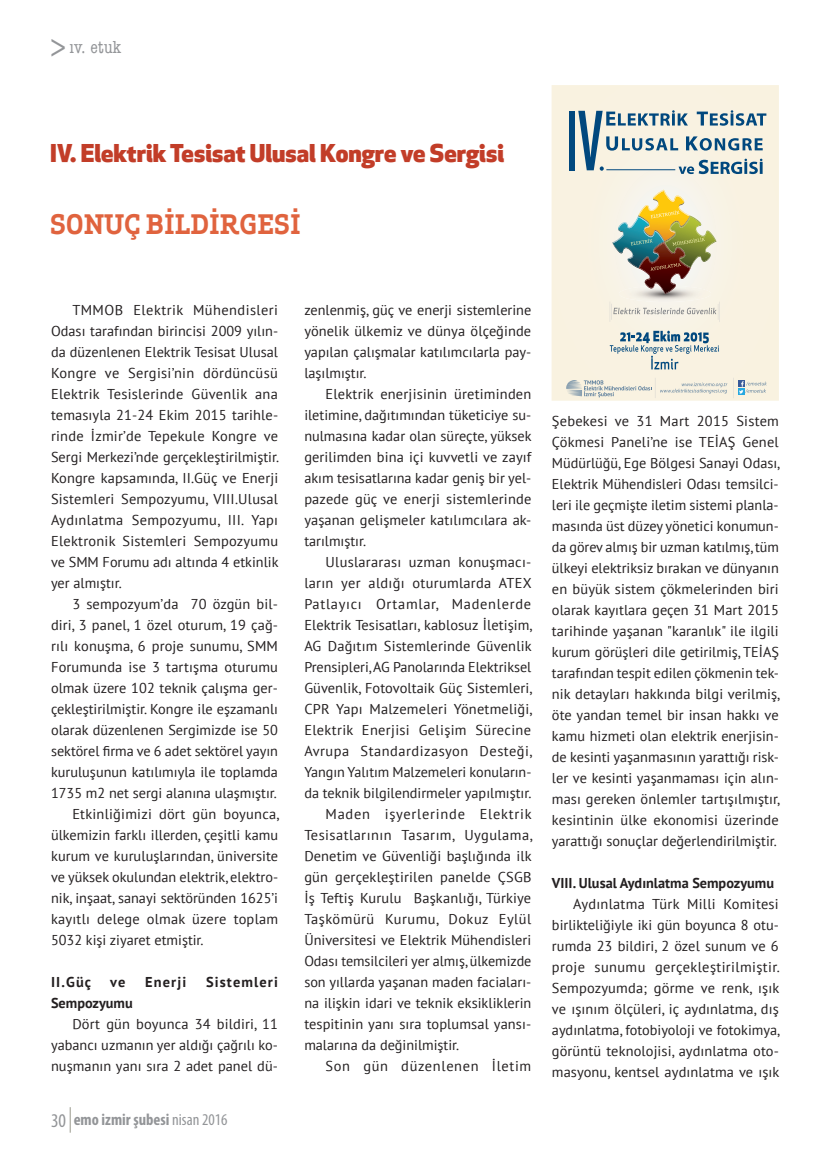
<style>
.page{position:relative;width:830px;height:1170px;background:#fff}
.page>*{position:absolute;margin:0;border:0;box-sizing:border-box;transform-origin:0 0}
.t1{font:700 26.25px "Apex Serif";color:#e0633e}
.t2{font:800 24px "Apex New";color:#c23d28}
.t3{font:condensed 18px "American Typewriter";letter-spacing:.01em;color:#939598}
.t4{font:700 condensed 16.5px "Myriad Pro";color:#939598}
.t5{font:14.25px/21px "PT Sans";letter-spacing:.005em;color:#231f20;text-align:justify}
.t6{font:700 14.25px "PT Sans";color:#231f20}
.t7{font:14.25px "PT Sans";letter-spacing:.035em;color:#231f20}
.t8{font:14.25px "PT Sans";letter-spacing:.05em;color:#231f20}
.t9{font:14.25px "PT Sans";letter-spacing:.025em;color:#231f20}
.t10{font:14.25px "PT Sans";letter-spacing:.03em;color:#231f20}
.t11{font:14.25px "PT Sans";letter-spacing:.045em;color:#231f20}
.t12{font:700 14.25px "PT Sans";letter-spacing:.075em;color:#231f20}
.s1{font-family:"Apex New";font-stretch:normal;font-size:33px}
.s2{font-weight:400;font-size:19.5px}
.s3{font-weight:400}
</style>
<div class="page">
<svg style="left:70px;top:1107px;width:1px;height:25px"></svg>
<div style="left:551px;top:85px;width:227px;height:315px;background:#f9f2e1"></div>
<img style="left:618px;top:293px;width:92px;height:8px">
<img style="left:644px;top:293px;width:31px;height:1px">
<img style="left:612px;top:190px;width:104px;height:103px">
<svg style="left:609px;top:331px;width:109px;height:38px"></svg>
<svg style="left:609px;top:301px;width:110px;height:21px"></svg>
<svg style="left:566px;top:377px;width:200px;height:21px"></svg>
<div style="left:569px;top:111px;width:6px;height:59px;background:#01487e"></div>
<svg style="left:578px;top:110px;width:188px;height:64px"></svg>
<p class="t3" style="left:50px;top:33px;width:72px"><span class="s1">&gt;</span>ıv. etuk</p>
<h2 class="t2" style="left:50px;top:136px;width:455px">IV. Elektrik Tesisat Ulusal Kongre ve Sergisi</h2>
<h1 class="t1" style="left:50px;top:208px;width:252px">SONUÇ BİLDİRGESİ</h1>
<p class="t5" style="left:51px;top:299px;width:229px;text-indent:21px">TMMOB Elektrik Mühendisleri Odası tarafından birincisi 2009 yılın&shy;da düzenlenen Elektrik Tesisat Ulusal Kongre ve Sergisi’nin dördüncüsü Elektrik Tesislerinde Güvenlik ana temasıyla 21-24 Ekim 2015 tarihle&shy;rinde İzmir’de Tepekule Kongre ve Sergi Merkezi’nde gerçekleştirilmiştir.<br>Kongre kapsamında, II.Güç ve Enerji Sistemleri Sempozyumu, VIII.Ulusal Aydınlatma Sempozyumu, III. Yapı Elektronik Sistemleri Sempozyumu ve SMM Forumu adı altında 4 etkinlik yer almıştır.</p>
<p class="t5" style="left:72px;top:593px;width:207px">3 sempozyum’da 70 özgün bil-</p>
<p class="t5" style="left:51px;top:614px;width:228px">diri, 3 panel, 1 özel oturum, 19 çağ-</p>
<p class="t5" style="left:51px;top:635px;width:228px">rılı konuşma, 6 proje sunumu, SMM</p>
<p class="t5" style="left:51px;top:656px;width:228px">Forumunda ise 3 tartışma oturumu</p>
<p class="t5" style="left:51px;top:677px;width:228px">olmak üzere 102 teknik çalışma ger-</p>
<p class="t5" style="left:51px;top:698px;width:228px">çekleştirilmiştir. Kongre ile eşzamanlı</p>
<p class="t5" style="left:51px;top:719px;width:228px">olarak düzenlenen Sergimizde ise 50</p>
<p class="t5" style="left:51px;top:740px;width:228px">sektörel firma ve 6 adet sektörel yayın</p>
<p class="t5" style="left:51px;top:761px;width:228px">kuruluşunun katılımıyla ile toplamda</p>
<p class="t5" style="left:51px;top:782px;width:227px">1735 m2 net sergi alanına ulaşmıştır.</p>
<p class="t5" style="left:72px;top:803px;width:208px">Etkinliğimizi dört gün boyunca,</p>
<p class="t5" style="left:51px;top:824px;width:228px">ülkemizin farklı illerden, çeşitli kamu</p>
<p class="t5" style="left:51px;top:845px;width:228px">kurum ve kuruluşlarından, üniversite</p>
<p class="t5" style="left:51px;top:866px;width:228px">ve yüksek okulundan elektrik, elektro-</p>
<p class="t5" style="left:51px;top:887px;width:228px">nik, inşaat, sanayi sektöründen 1625’i</p>
<p class="t5" style="left:51px;top:908px;width:228px">kayıtlı delege olmak üzere toplam</p>
<p class="t5" style="left:51px;top:929px;width:154px">5032 kişi ziyaret etmiştir.</p>
<p class="t6" style="left:51px;top:972px;width:42px">II.Güç</p>
<p class="t6" style="left:110px;top:972px;width:17px">ve</p>
<p class="t6" style="left:145px;top:972px;width:42px">Enerji</p>
<p class="t12" style="left:206px;top:972px;width:73px">Sistemleri</p>
<p class="t6" style="left:51px;top:993px;width:83px">Sempozyumu</p>
<p class="t5" style="left:51px;top:1013px;width:228px;text-indent:21px">Dört gün boyunca 34 bildiri, 11 yabancı uzmanın yer aldığı çağrılı ko&shy;nuşmanın yanı sıra 2 adet panel dü-</p>
<p class="t4" style="left:51px;top:1109px;width:178px"><span class="s2">30</span> emo izmir şubesi <span class="s3">nisan 2016</span></p>
<p class="t5" style="left:304px;top:299px;width:228px">zenlenmiş, güç ve enerji sistemlerine yönelik ülkemiz ve dünya ölçeğinde yapılan çalışmalar katılımcılarla pay&shy;laşılmıştır.</p>
<p class="t5" style="left:304px;top:383px;width:229px;text-indent:21px">Elektrik enerjisinin üretiminden iletimine, dağıtımından tüketiciye su&shy;nulmasına kadar olan süreçte, yüksek gerilimden bina içi kuvvetli ve zayıf akım tesisatlarına kadar geniş bir yel&shy;pazede güç ve enerji sistemlerinde yaşanan gelişmeler katılımcılara ak&shy;tarılmıştır.</p>
<p class="t5" style="left:325px;top:551px;width:207px">Uluslararası uzman konuşmacı-</p>
<p class="t5" style="left:304px;top:572px;width:229px">ların yer aldığı oturumlarda ATEX</p>
<p class="t8" style="left:304px;top:595px;width:228px">Patlayıcı Ortamlar, Madenlerde</p>
<p class="t5" style="left:304px;top:614px;width:229px">Elektrik Tesisatları, kablosuz İletişim,</p>
<p class="t5" style="left:304px;top:635px;width:229px">AG Dağıtım Sistemlerinde Güvenlik</p>
<p class="t5" style="left:304px;top:656px;width:228px">Prensipleri, AG Panolarında Elektriksel</p>
<p class="t5" style="left:304px;top:677px;width:229px">Güvenlik, Fotovoltaik Güç Sistemleri,</p>
<p class="t5" style="left:304px;top:698px;width:229px">CPR Yapı Malzemeleri Yönetmeliği,</p>
<p class="t9" style="left:304px;top:721px;width:228px">Elektrik Enerjisi Gelişim Sürecine</p>
<p class="t7" style="left:304px;top:742px;width:229px">Avrupa Standardizasyon Desteği,</p>
<p class="t5" style="left:304px;top:761px;width:228px">Yangın Yalıtım Malzemeleri konuların-</p>
<p class="t5" style="left:304px;top:782px;width:228px">da teknik bilgilendirmeler yapılmıştır.</p>
<p class="t8" style="left:325px;top:805px;width:207px">Maden işyerlerinde Elektrik</p>
<p class="t10" style="left:304px;top:826px;width:229px">Tesisatlarının Tasarım, Uygulama,</p>
<p class="t5" style="left:304px;top:845px;width:229px">Denetim ve Güvenliği başlığında ilk</p>
<p class="t5" style="left:304px;top:866px;width:228px">gün gerçekleştirilen panelde ÇSGB</p>
<p class="t5" style="left:304px;top:887px;width:228px">İş Teftiş Kurulu Başkanlığı, Türkiye</p>
<p class="t7" style="left:304px;top:910px;width:228px">Taşkömürü Kurumu, Dokuz Eylül</p>
<p class="t5" style="left:304px;top:929px;width:228px">Üniversitesi ve Elektrik Mühendisleri</p>
<p class="t5" style="left:304px;top:950px;width:228px">Odası temsilcileri yer almış, ülkemizde</p>
<p class="t5" style="left:304px;top:971px;width:228px">son yıllarda yaşanan maden faciaları-</p>
<p class="t5" style="left:304px;top:992px;width:228px">na ilişkin idari ve teknik eksikliklerin</p>
<p class="t5" style="left:304px;top:1013px;width:228px">tespitinin yanı sıra toplumsal yansı-</p>
<p class="t5" style="left:304px;top:1034px;width:156px">malarına da değinilmiştir.</p>
<p class="t11" style="left:325px;top:1057px;width:207px">Son gün düzenlenen İletim</p>
<p class="t5" style="left:551px;top:409px;width:229px">Şebekesi ve 31 Mart 2015 Sistem Çökmesi Paneli’ne ise TEİAŞ Genel Müdürlüğü, Ege Bölgesi Sanayi Odası, Elektrik Mühendisleri Odası temsilci&shy;leri ile geçmişte iletim sistemi planla&shy;masında üst düzey yönetici konumun&shy;da görev almış bir uzman katılmış, tüm ülkeyi elektriksiz bırakan ve dünyanın en büyük sistem çökmelerinden biri olarak kayıtlara geçen 31 Mart 2015 tarihinde yaşanan "karanlık" ile ilgili kurum görüşleri dile getirilmiş, TEİAŞ tarafından tespit edilen çökmenin tek&shy;nik detayları hakkında bilgi verilmiş, öte yandan temel bir insan hakkı ve kamu hizmeti olan elektrik enerjisin&shy;de kesinti yaşanmasının yarattığı risk&shy;ler ve kesinti yaşanmaması için alın&shy;ması gereken önlemler tartışılmıştır, kesintinin ülke ekonomisi üzerinde yarattığı sonuçlar değerlendirilmiştir.</p>
<p class="t6" style="left:551px;top:873px;width:223px">VIII. Ulusal Aydınlatma Sempozyumu</p>
<p class="t5" style="left:551px;top:892px;width:229px;text-indent:21px">Aydınlatma Türk Milli Komitesi birlikteliğiyle iki gün boyunca 8 otu&shy;rumda 23 bildiri, 2 özel sunum ve 6 proje sunumu gerçekleştirilmiştir.<br>Sempozyumda; görme ve renk, ışık ve ışınım ölçüleri, iç aydınlatma, dış aydınlatma, fotobiyoloji ve fotokimya, görüntü teknolojisi, aydınlatma oto&shy;masyonu, kentsel aydınlatma ve ışık</p>
</div>
